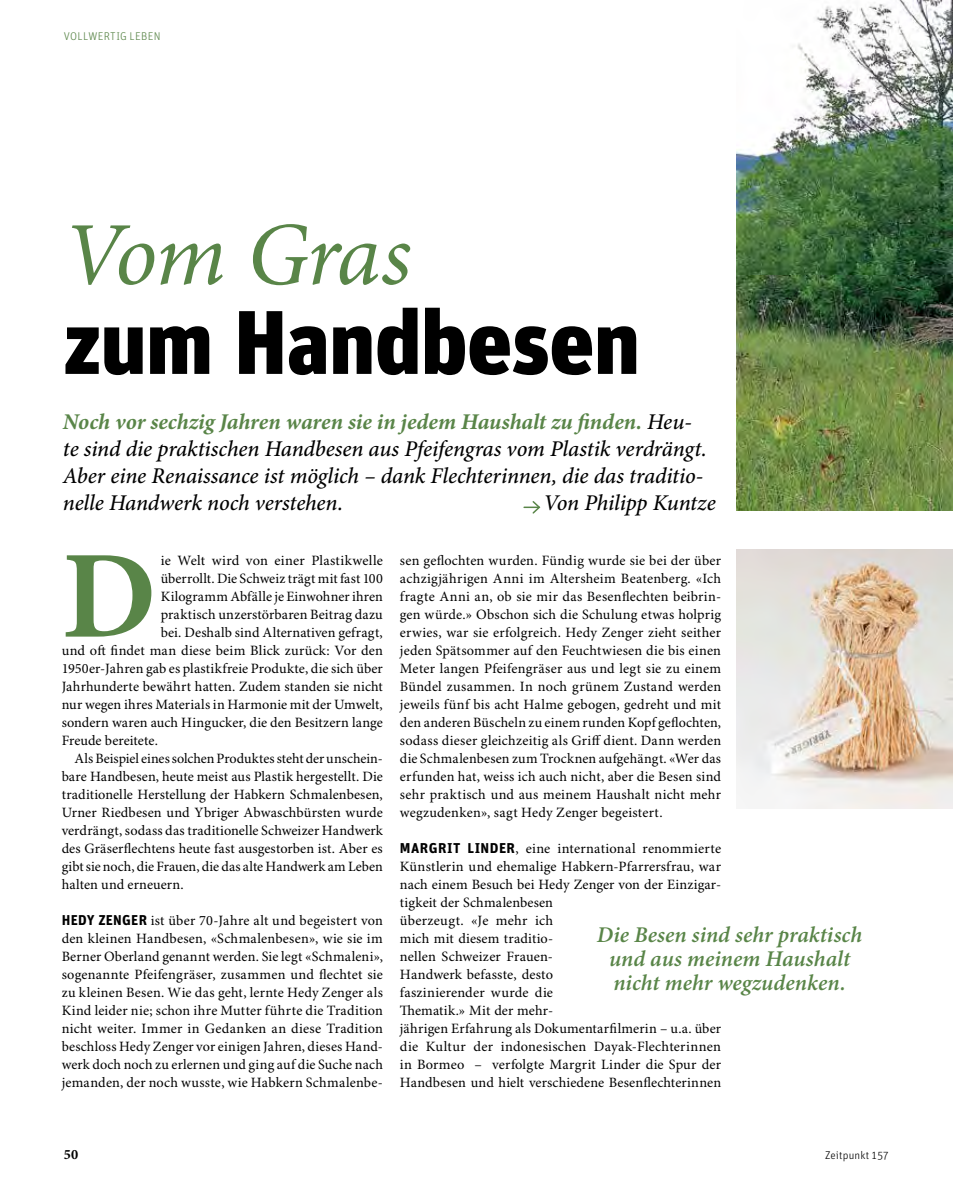
<style>
.page{position:relative;width:953px;height:1191px;background:#fff}
.page>*{position:absolute;margin:0;border:0;box-sizing:border-box;transform-origin:0 0}
.t1{font:700 124.95px "Minion Pro";color:#598548}
.t2{font:900 90px "Unit OT";letter-spacing:-.01em;color:#000}
.t3{font:italic 90px "Minion Pro";letter-spacing:-.02em;color:#598548}
.t4{font:italic 500 22.5px/27px "Minion Pro";letter-spacing:-.005em;color:#000}
.t5{font:italic 600 22.5px/24px "Minion Pro";color:#598548;text-align:center}
.t6{font:14.25px/18px "Minion Pro";letter-spacing:.01em;color:#000;text-align:justify}
.t7{font:700 14.25px "Minion Pro";color:#000}
.t8{font:300 11.25px "Unit OT";letter-spacing:.03em;color:#598548}
.t9{font:300 11.25px "Unit OT";letter-spacing:.015em;color:#000}
.s1{font-weight:700;color:#598548}
.s2{font-family:"Unit OT";font-weight:700}
</style>
<div class="page">
<img style="left:736px;top:0;width:216px;height:510px">
<svg style="left:524px;top:501px;width:17px;height:13px"></svg>
<img style="left:736px;top:549px;width:216px;height:259px">
<p class="t8" style="left:64px;top:29px;width:98px">VOLLWERTIG LEBEN</p>
<h2 class="t3" style="left:63px;top:201px;width:350px">Vom Gras</h2>
<h2 class="t2" style="left:63px;top:283px;width:578px">zum Handbesen</h2>
<p class="t4" style="left:63px;top:409px;width:645px"><span class="s1">Noch vor sechzig Jahren waren sie in jedem Haushalt zu finden.</span> Heu&shy;te sind die praktischen Handbesen aus Pfeifengras vom Plastik verdrängt.<br>Aber eine Renaissance ist möglich – dank Flechterinnen, die das traditio&shy;nelle Handwerk noch verstehen.</p>
<h3 class="t4" style="left:543px;top:490px;width:174px">Von Philipp Kuntze</h3>
<h1 class="t1" style="left:62px;top:522px;width:97px">D</h1>
<p class="t6" style="left:161px;top:551px;width:223px">ie Welt wird von einer Plastikwelle</p>
<p class="t6" style="left:161px;top:569px;width:224px">überrollt. Die Schweiz trägt mit fast 100</p>
<p class="t6" style="left:161px;top:587px;width:224px">Kilogramm Abfälle je Einwohner ihren</p>
<p class="t6" style="left:161px;top:605px;width:223px">praktisch unzerstörbaren Beitrag dazu</p>
<p class="t6" style="left:161px;top:623px;width:223px">bei. Deshalb sind Alternativen gefragt,</p>
<p class="t6" style="left:62px;top:641px;width:323px">und oft findet man diese beim Blick zurück: Vor den</p>
<p class="t6" style="left:62px;top:659px;width:323px">1950er-Jahren gab es plastikfreie Produkte, die sich über</p>
<p class="t6" style="left:62px;top:677px;width:323px">Jahrhunderte bewährt hatten. Zudem standen sie nicht</p>
<p class="t6" style="left:62px;top:695px;width:323px">nur wegen ihres Materials in Harmonie mit der Umwelt,</p>
<p class="t6" style="left:62px;top:713px;width:323px">sondern waren auch Hingucker, die den Besitzern lange</p>
<p class="t6" style="left:62px;top:731px;width:98px">Freude bereitete.</p>
<p class="t6" style="left:74px;top:749px;width:310px">Als Beispiel eines solchen Produktes steht der unschein-</p>
<p class="t6" style="left:62px;top:767px;width:322px">bare Handbesen, heute meist aus Plastik hergestellt. Die</p>
<p class="t6" style="left:62px;top:785px;width:323px">traditionelle Herstellung der Habkern Schmalenbesen,</p>
<p class="t6" style="left:62px;top:803px;width:322px">Urner Riedbesen und Ybriger Abwaschbürsten wurde</p>
<p class="t6" style="left:62px;top:821px;width:323px">verdrängt, sodass das traditionelle Schweizer Handwerk</p>
<p class="t6" style="left:62px;top:839px;width:323px">des Gräserflechtens heute fast ausgestorben ist. Aber es</p>
<p class="t6" style="left:62px;top:857px;width:323px">gibt sie noch, die Frauen, die das alte Handwerk am Leben</p>
<p class="t6" style="left:62px;top:875px;width:123px">halten und erneuern.</p>
<p class="t6" style="left:62px;top:911px;width:323px"><span class="s2">HEDY ZENGER</span> ist über 70-Jahre alt und begeistert von den kleinen Handbesen, «Schmalenbesen», wie sie im Berner Oberland genannt werden. Sie legt «Schmaleni», sogenannte Pfeifengräser, zusammen und flechtet sie zu kleinen Besen. Wie das geht, lernte Hedy Zenger als Kind leider nie; schon ihre Mutter führte die Tradition nicht weiter. Immer in Gedanken an diese Tradition beschloss Hedy Zenger vor einigen Jahren, dieses Hand&shy;werk doch noch zu erlernen und ging auf die Suche nach jemanden, der noch wusste, wie Habkern Schmalenbe-</p>
<p class="t6" style="left:400px;top:551px;width:323px">sen geflochten wurden. Fündig wurde sie bei der über achzigjährigen Anni im Altersheim Beatenberg. «Ich fragte Anni an, ob sie mir das Besenflechten beibrin&shy;gen würde.» Obschon sich die Schulung etwas holprig erwies, war sie erfolgreich. Hedy Zenger zieht seither jeden Spätsommer auf den Feuchtwiesen die bis einen Meter langen Pfeifengräser aus und legt sie zu einem Bündel zusammen. In noch grünem Zustand werden jeweils fünf bis acht Halme gebogen, gedreht und mit den anderen Büscheln zu einem runden Kopf geflochten, sodass dieser gleichzeitig als Griff dient. Dann werden die Schmalenbesen zum Trocknen aufgehängt. «Wer das erfunden hat, weiss ich auch nicht, aber die Besen sind sehr praktisch und aus meinem Haushalt nicht mehr wegzudenken», sagt Hedy Zenger begeistert.</p>
<p class="t6" style="left:400px;top:839px;width:323px;text-align:left"><span class="s2">MARGRIT LINDER</span>, eine international renommierte Künstlerin und ehemalige Habkern-Pfarrersfrau, war nach einem Besuch bei Hedy Zenger von der Einzigar&shy;tigkeit der Schmalenbesen<br>überzeugt. «Je mehr ich<br>mich mit diesem traditio-<br>nellen Schweizer Frauen-<br>Handwerk befasste, desto<br>faszinierender wurde die<br>Thematik.» Mit der mehr-<br>jährigen Erfahrung als Dokumentarfilmerin – u.a. über die Kultur der indonesischen Dayak-Flechterinnen in Bormeo – verfolgte Margrit Linder die Spur der Handbesen und hielt verschiedene Besenflechterinnen</p>
<h3 class="t5" style="left:597px;top:923px;width:267px">Die Besen sind sehr praktisch und aus meinem Haushalt nicht mehr wegzudenken.</h3>
<p class="t7" style="left:64px;top:1145px;width:16px">50</p>
<p class="t9" style="left:825px;top:1148px;width:65px">Zeitpunkt 157</p>
</div>
